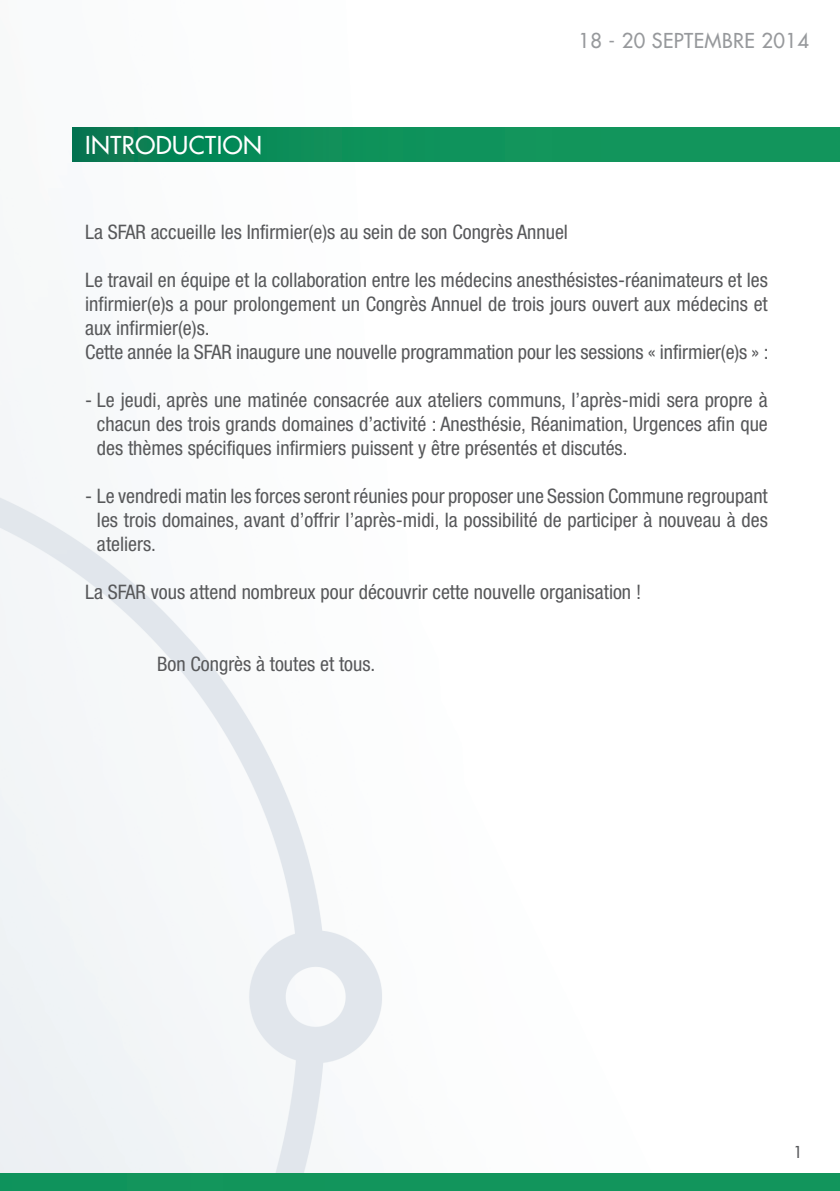
<style>
.page{position:relative;width:840px;height:1191px;background:#fff}
.page>*{position:absolute;margin:0;border:0;box-sizing:border-box;transform-origin:0 0}
.t1{font:500 24px "Futura Std";color:#fff}
.t2{font:condensed 20px/24px "Helvetica Neue LT Std";color:#57585a;text-align:justify}
.t3{font:500 20px "Futura Std";letter-spacing:.02em;color:#97999c}
.t4{font:500 16px "Futura Std";color:#57585a}
</style>
<div class="page">
<img style="left:0;top:127px;width:839px;height:1046px">
<div style="left:0;top:1173px;width:839px;height:18px;background:#12955c"></div>
<div style="left:72px;top:128px;width:767px;height:34px;background:linear-gradient(to right,#068254,#159c5f)"></div>
<p class="t1" style="left:85px;top:130px;width:23px">INTRODUCTION</p>
<p class="t3" style="left:578px;top:28px;width:232px">18 - 20 SEPTEMBRE 2014</p>
<p class="t2" style="left:85px;top:220px;width:484px">La SFAR accueille les Infirmier(e)s au sein de son Congrès Annuel</p>
<p class="t2" style="left:85px;top:268px;width:684px;text-align:left">Le travail en équipe et la collaboration entre les médecins anesthésistes-réanimateurs et les infirmier(e)s a pour prolongement un Congrès Annuel de trois jours ouvert aux médecins et aux infirmier(e)s.<br>Cette année la SFAR inaugure une nouvelle programmation pour les sessions « infirmier(e)s » :</p>
<p class="t2" style="left:97px;top:388px;width:672px;text-indent:-12px">- Le jeudi, après une matinée consacrée aux ateliers communs, l’après-midi sera propre à chacun des trois grands domaines d’activité : Anesthésie, Réanimation, Urgences afin que des thèmes spécifiques infirmiers puissent y être présentés et discutés.</p>
<p class="t2" style="left:97px;top:484px;width:672px;text-indent:-12px">- Le vendredi matin les forces seront réunies pour proposer une Session Commune regroupant les trois domaines, avant d’offrir l’après-midi, la possibilité de participer à nouveau à des ateliers.</p>
<p class="t2" style="left:85px;top:580px;width:557px">La SFAR vous attend nombreux pour découvrir cette nouvelle organisation !</p>
<p class="t2" style="left:157px;top:652px;width:219px">Bon Congrès à toutes et tous.</p>
<p class="t4" style="left:793px;top:1141px;width:11px">1</p>
</div>
